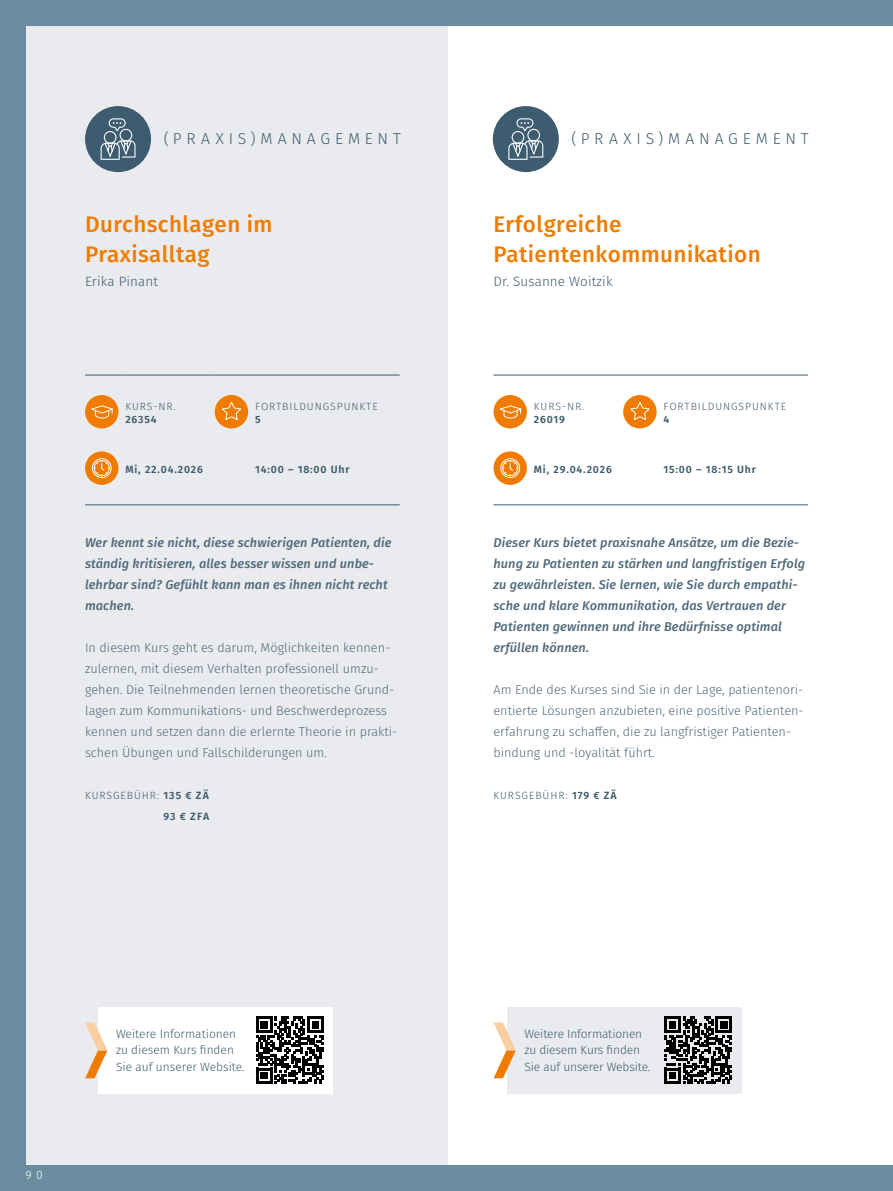
<style>
.page{position:relative;width:893px;height:1191px;background:#fff}
.page>*{position:absolute;margin:0;border:0;box-sizing:border-box;transform-origin:0 0}
.t1{font:500 22.5px/30px "Fira Sans";letter-spacing:.02em;color:#ef7c00}
.t2{font:300 15.75px "Fira Sans";letter-spacing:.31em;color:#3d5c6f}
.t3{font:300 13.5px "Fira Sans";letter-spacing:.01em;color:#3d5c6f}
.t4{font:300 12.75px/21px "Fira Sans";color:#4f697b}
.t5{font:italic 500 12.75px/21px "Fira Sans";letter-spacing:.01em;color:#4f697b}
.t6{font:300 12px/16.5px "Fira Sans";letter-spacing:-.01em;color:#3d5c6f}
.t7{font:300 12px "Fira Sans";color:#fff}
.t8{font:600 10.5px/21px "Fira Sans";letter-spacing:.08em;color:#3d5c6f;text-align:right}
.t9{font:300 10.5px "Fira Sans";letter-spacing:.09em;color:#3d5c6f}
.s1{font-weight:300}
.s2{font-weight:600}
</style>
<div class="page">
<div style="left:0;top:0;width:448px;height:1191px;background:#eaebee"></div>
<div style="left:0;top:0;width:26px;height:1191px;background:#698d9e"></div>
<div style="left:0;top:0;width:893px;height:26px;background:#698d9e"></div>
<div style="left:0;top:1165px;width:893px;height:26px;background:#698d9e"></div>
<hr style="left:493px;top:375px;width:37px;height:1px;background:#3d5c6f">
<hr style="left:530px;top:375px;width:93px;height:1px;background:#3d5c6f">
<hr style="left:623px;top:375px;width:36px;height:1px;background:#3d5c6f">
<hr style="left:659px;top:375px;width:149px;height:1px;background:#3d5c6f">
<hr style="left:493px;top:504px;width:37px;height:1px;background:#3d5c6f">
<hr style="left:530px;top:504px;width:93px;height:1px;background:#3d5c6f">
<hr style="left:623px;top:504px;width:36px;height:1px;background:#3d5c6f">
<hr style="left:659px;top:504px;width:149px;height:1px;background:#3d5c6f">
<div style="left:493px;top:395px;width:34px;height:33px;background:#ef7c00;border-radius:50%"></div>
<svg style="left:499px;top:405px;width:23px;height:13px"></svg>
<div style="left:623px;top:395px;width:34px;height:33px;background:#ef7c00;border-radius:50%"></div>
<svg style="left:630px;top:402px;width:20px;height:18px"></svg>
<svg style="left:493px;top:451px;width:34px;height:34px"></svg>
<div style="left:501px;top:458px;width:19px;height:20px;border:1px solid #fff;border-radius:50%"></div>
<div style="left:502px;top:460px;width:16px;height:16px;border:1px solid #fff;border-radius:50%"></div>
<svg style="left:503px;top:460px;width:15px;height:16px"></svg>
<div style="left:507px;top:1007px;width:234px;height:86px;background:#eaebee"></div>
<svg style="left:664px;top:1016px;width:68px;height:68px"></svg>
<svg style="left:493px;top:1022px;width:23px;height:56px"></svg>
<div style="left:493px;top:106px;width:66px;height:66px;background:#3d5c6f;border-radius:50%"></div>
<svg style="left:508px;top:118px;width:35px;height:42px"></svg>
<hr style="left:85px;top:375px;width:36px;height:1px;background:#3d5c6f">
<hr style="left:121px;top:375px;width:94px;height:1px;background:#3d5c6f">
<hr style="left:215px;top:375px;width:36px;height:1px;background:#3d5c6f">
<hr style="left:251px;top:375px;width:149px;height:1px;background:#3d5c6f">
<hr style="left:85px;top:504px;width:36px;height:1px;background:#3d5c6f">
<hr style="left:121px;top:504px;width:94px;height:1px;background:#3d5c6f">
<hr style="left:215px;top:504px;width:36px;height:1px;background:#3d5c6f">
<hr style="left:251px;top:504px;width:149px;height:1px;background:#3d5c6f">
<div style="left:85px;top:395px;width:33px;height:33px;background:#ef7c00;border-radius:50%"></div>
<svg style="left:91px;top:405px;width:22px;height:13px"></svg>
<div style="left:215px;top:395px;width:33px;height:33px;background:#ef7c00;border-radius:50%"></div>
<svg style="left:222px;top:402px;width:19px;height:18px"></svg>
<div style="left:85px;top:451px;width:33px;height:34px;background:#ef7c00;border-radius:50%"></div>
<div style="left:92px;top:458px;width:19px;height:20px;border:1px solid #fff;border-radius:50%"></div>
<div style="left:94px;top:460px;width:16px;height:16px;border:1px solid #fff;border-radius:50%"></div>
<svg style="left:94px;top:460px;width:15px;height:16px"></svg>
<div style="left:99px;top:1007px;width:234px;height:86px;background:#fff"></div>
<svg style="left:256px;top:1016px;width:68px;height:68px"></svg>
<svg style="left:85px;top:1022px;width:22px;height:56px"></svg>
<div style="left:85px;top:106px;width:66px;height:66px;background:#3d5c6f;border-radius:50%"></div>
<svg style="left:101px;top:118px;width:35px;height:42px"></svg>
<p class="t2" style="left:164px;top:128px;width:239px">(PRAXIS)MANAGEMENT</p>
<h1 class="t1" style="left:85px;top:208px;width:189px">Durchschlagen im<br>Praxisalltag</h1>
<p class="t3" style="left:85px;top:272px;width:75px">Erika Pinant</p>
<p class="t9" style="left:125px;top:399px;width:52px">KURS-NR.</p>
<p class="t8" style="left:125px;top:408px;width:33px">26354</p>
<p class="t9" style="left:255px;top:399px;width:124px">FORTBILDUNGSPUNKTE</p>
<p class="t8" style="left:255px;top:408px;width:7px">5</p>
<p class="t8" style="left:125px;top:458px;width:79px">Mi, 22.04.2026</p>
<p class="t8" style="left:255px;top:458px;width:96px">14:00 – 18:00 Uhr</p>
<p class="t5" style="left:85px;top:531px;width:308px">Wer kennt sie nicht, diese schwierigen Patienten, die ständig kritisieren, alles besser wissen und unbe&shy;lehrbar sind? Gefühlt kann man es ihnen nicht recht machen.</p>
<p class="t4" style="left:85px;top:637px;width:314px">In diesem Kurs geht es darum, Möglichkeiten kennen&shy;zulernen, mit diesem Verhalten professionell umzu&shy;gehen. Die Teilnehmenden lernen theoretische Grund&shy;lagen zum Kommunikations- und Beschwerdeprozess kennen und setzen dann die erlernte Theorie in prakti&shy;schen Übungen und Fallschilderungen um.</p>
<p class="t8" style="left:85px;top:784px;width:126px"><span class="s1">KURSGEBÜHR:</span> 135 € ZÄ<br>93 € ZFA</p>
<p class="t7" style="left:26px;top:1166px;width:19px">9 0</p>
<p class="t6" style="left:116px;top:1025px;width:130px">Weitere Informationen zu diesem Kurs finden<br>Sie auf unserer Website.</p>
<p class="t2" style="left:572px;top:128px;width:239px">(PRAXIS)MANAGEMENT</p>
<h1 class="t1" style="left:493px;top:208px;width:269px">Erfolgreiche<br>Patientenkommunikation</h1>
<p class="t3" style="left:493px;top:272px;width:121px">Dr. Susanne Woitzik</p>
<p class="t9" style="left:534px;top:399px;width:52px">KURS-NR.</p>
<p class="t8" style="left:534px;top:408px;width:32px">26019</p>
<p class="t9" style="left:664px;top:399px;width:124px">FORTBILDUNGSPUNKTE</p>
<p class="t8" style="left:664px;top:408px;width:7px">4</p>
<p class="t8" style="left:534px;top:458px;width:79px">Mi, 29.04.2026</p>
<p class="t8" style="left:664px;top:458px;width:94px">15:00 – 18:15 Uhr</p>
<p class="t5" style="left:493px;top:531px;width:313px">Dieser Kurs bietet praxisnahe Ansätze, um die Bezie&shy;hung zu Patienten zu stärken und langfristigen Erfolg zu gewährleisten. Sie lernen, wie Sie durch empathi&shy;sche und klare Kommunikation, das Vertrauen der Patienten gewinnen und ihre Bedürfnisse optimal erfüllen können.</p>
<p class="t4" style="left:493px;top:679px;width:312px">Am Ende des Kurses sind Sie in der Lage, patientenori&shy;entierte Lösungen anzubieten, eine positive Patienten&shy;erfahrung zu schaffen, die zu langfristiger Patienten&shy;bindung und -loyalität führt.</p>
<p class="t9" style="left:493px;top:788px;width:125px">KURSGEBÜHR: <span class="s2">179 € ZÄ</span></p>
<p class="t6" style="left:524px;top:1025px;width:127px">Weitere Informationen zu diesem Kurs finden<br>Sie auf unserer Website.</p>
</div>
